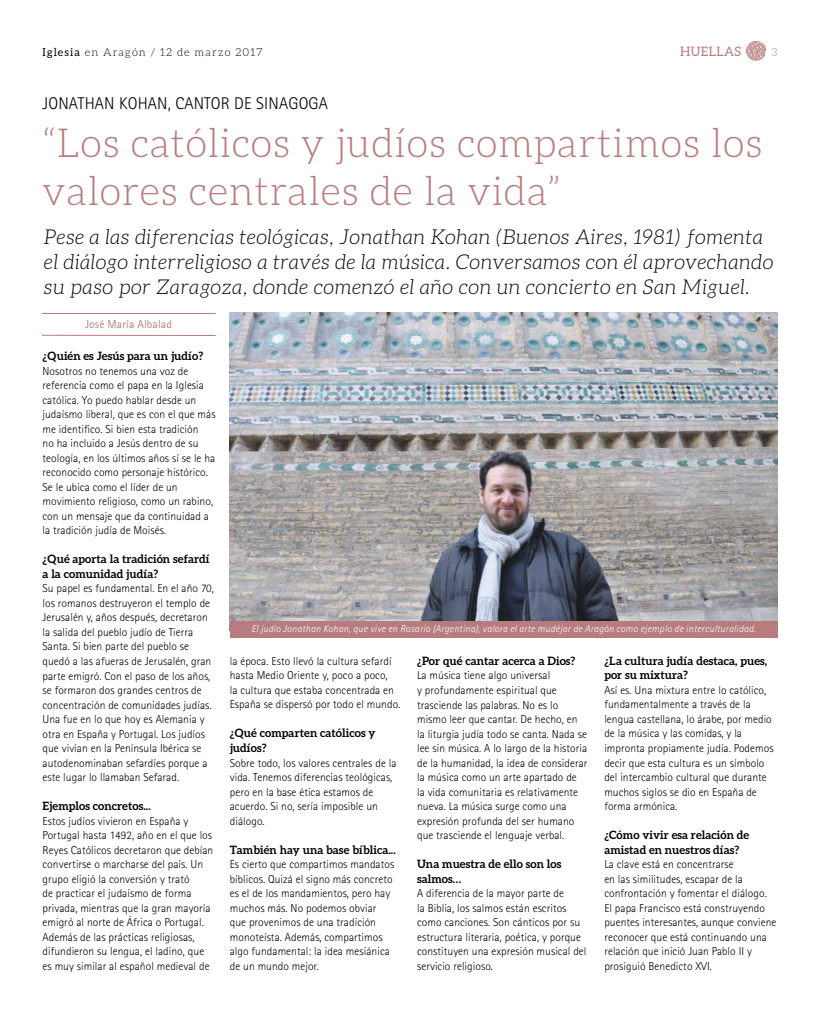
<style>
.page{position:relative;width:820px;height:1021px;background:#fff}
.page>*{position:absolute;margin:0;border:0;box-sizing:border-box;transform-origin:0 0}
.t1{font:300 40px/48px "Aleo";letter-spacing:.02em;color:#b87c7e}
.t2{font:italic 300 20.5px/25px "Aleo";letter-spacing:.025em;color:#000}
.t3{font:300 17px "Rotis Sans Serif";letter-spacing:.01em;color:#000}
.t4{font:13px "Aleo";letter-spacing:.025em;color:#b87c7e}
.t5{font:300 11.5px/14.5px "Rotis Sans Serif";letter-spacing:.005em;color:#000}
.t6{font:700 11.5px/14.5px "Aleo";letter-spacing:.005em;color:#000}
.t7{font:11.5px "Rotis Sans Serif";letter-spacing:.01em;color:#b87c7e}
.t8{font:300 11px "Aleo";letter-spacing:.1em;color:#000}
.t9{font:300 11px "Aleo";color:#b87c7e}
.t10{font:italic 300 10px "Rotis Sans Serif";letter-spacing:.025em;color:#fff}
.s1{font-weight:400}
</style>
<div class="page">
<svg style="left:746px;top:41px;width:19px;height:20px"></svg>
<img style="left:230px;top:312px;width:547px;height:309px">
<div style="left:230px;top:621px;width:547px;height:16px;background:#b87c7e"></div>
<hr style="left:42px;top:313px;width:173px;height:1px;background:#b87c7e">
<hr style="left:42px;top:335px;width:173px;height:1px;background:#b87c7e">
<p class="t8" style="left:43px;top:46px;width:221px"><span class="s1">Iglesia</span> en Aragón / 12 de marzo 2017</p>
<p class="t4" style="left:680px;top:44px;width:63px">HUELLAS</p>
<p class="t9" style="left:771px;top:46px;width:7px">3</p>
<h3 class="t3" style="left:43px;top:93px;width:287px">JONATHAN KOHAN, CANTOR DE SINAGOGA</h3>
<h1 class="t1" style="left:43px;top:118px;width:721px">“Los católicos y judíos compartimos los valores centrales de la vida”</h1>
<h2 class="t2" style="left:44px;top:224px;width:730px">Pese a las diferencias teológicas, Jonathan Kohan (Buenos Aires, 1981) fomenta el diálogo interreligioso a través de la música. Conversamos con él aprovechando su paso por Zaragoza, donde comenzó el año con un concierto en San Miguel.</h2>
<p class="t7" style="left:85px;top:318px;width:88px">José María Albalad</p>
<p class="t6" style="left:43px;top:349px;width:162px">¿Quién es Jesús para un judío?</p>
<p class="t5" style="left:43px;top:364px;width:174px">Nosotros no tenemos una voz de referencia como el papa en la Iglesia católica. Yo puedo hablar desde un judaísmo liberal, que es con el que más me identifico. Si bien esta tradición<br>no ha incluido a Jesús dentro de su teología, en los últimos años sí se le ha reconocido como personaje histórico.<br>Se le ubica como el líder de un movimiento religioso, como un rabino, con un mensaje que da continuidad a la tradición judía de Moisés.</p>
<p class="t6" style="left:43px;top:552px;width:169px">¿Qué aporta la tradición sefardí a la comunidad judía?</p>
<p class="t5" style="left:43px;top:581px;width:173px">Su papel es fundamental. En el año 70, los romanos destruyeron el templo de Jerusalén y, años después, decretaron la salida del pueblo judío de Tierra Santa. Si bien parte del pueblo se quedó a las afueras de Jerusalén, gran parte emigró. Con el paso de los años, se formaron dos grandes centros de concentración de comunidades judías.<br>Una fue en lo que hoy es Alemania y otra en España y Portugal. Los judíos que vivían en la Península Ibérica se autodenominaban sefardíes porque a este lugar lo llamaban Sefarad.</p>
<p class="t6" style="left:43px;top:798px;width:110px">Ejemplos concretos...</p>
<p class="t5" style="left:43px;top:813px;width:172px">Estos judíos vivieron en España y Portugal hasta 1492, año en el que los Reyes Católicos decretaron que debían convertirse o marcharse del país. Un grupo eligió la conversión y trató<br>de practicar el judaísmo de forma privada, mientras que la gran mayoría emigró al norte de África o Portugal.<br>Además de las prácticas religiosas, difundieron su lengua, el ladino, que es muy similar al español medieval de</p>
<p class="t10" style="left:251px;top:623px;width:505px">El judío Jonathan Kohan, que vive en Rosario (Argentina), valora el arte mudéjar de Aragón como ejemplo de interculturalidad.</p>
<p class="t5" style="left:230px;top:653px;width:172px">la época. Esto llevó la cultura sefardí hasta Medio Oriente y, poco a poco,<br>la cultura que estaba concentrada en España se dispersó por todo el mundo.</p>
<p class="t6" style="left:230px;top:726px;width:147px">¿Qué comparten católicos y judíos?</p>
<p class="t5" style="left:230px;top:755px;width:168px">Sobre todo, los valores centrales de la vida. Tenemos diferencias teológicas, pero en la base ética estamos de acuerdo. Si no, sería imposible un diálogo.</p>
<p class="t6" style="left:230px;top:842px;width:167px">También hay una base bíblica...</p>
<p class="t5" style="left:230px;top:857px;width:166px">Es cierto que compartimos mandatos bíblicos. Quizá el signo más concreto es el de los mandamientos, pero hay muchos más. No podemos obviar que provenimos de una tradición monoteísta. Además, compartimos algo fundamental: la idea mesiánica de un mundo mejor.</p>
<p class="t6" style="left:417px;top:653px;width:160px">¿Por qué cantar acerca a Dios?</p>
<p class="t5" style="left:417px;top:668px;width:172px">La música tiene algo universal<br>y profundamente espiritual que trasciende las palabras. No es lo mismo leer que cantar. De hecho, en la liturgia judía todo se canta. Nada se lee sin música. A lo largo de la historia de la humanidad, la idea de considerar la música como un arte apartado de<br>la vida comunitaria es relativamente nueva. La música surge como una expresión profunda del ser humano que trasciende el lenguaje verbal.</p>
<p class="t6" style="left:417px;top:856px;width:146px">Una muestra de ello son los salmos…</p>
<p class="t5" style="left:417px;top:886px;width:171px">A diferencia de la mayor parte de<br>la Biblia, los salmos están escritos como canciones. Son cánticos por su estructura literaria, poética, y porque constituyen una expresión musical del servicio religioso.</p>
<p class="t6" style="left:604px;top:653px;width:164px">¿La cultura judía destaca, pues, por su mixtura?</p>
<p class="t5" style="left:604px;top:682px;width:171px">Así es. Una mixtura entre lo católico, fundamentalmente a través de la lengua castellana, lo árabe, por medio de la música y las comidas, y la impronta propiamente judía. Podemos decir que esta cultura es un símbolo del intercambio cultural que durante muchos siglos se dio en España de forma armónica.</p>
<p class="t6" style="left:604px;top:827px;width:146px">¿Cómo vivir esa relación de amistad en nuestros días?</p>
<p class="t5" style="left:604px;top:857px;width:173px">La clave está en concentrarse<br>en las similitudes, escapar de la confrontación y fomentar el diálogo.<br>El papa Francisco está construyendo puentes interesantes, aunque conviene reconocer que está continuando una relación que inició Juan Pablo II y prosiguió Benedicto XVI.</p>
</div>
